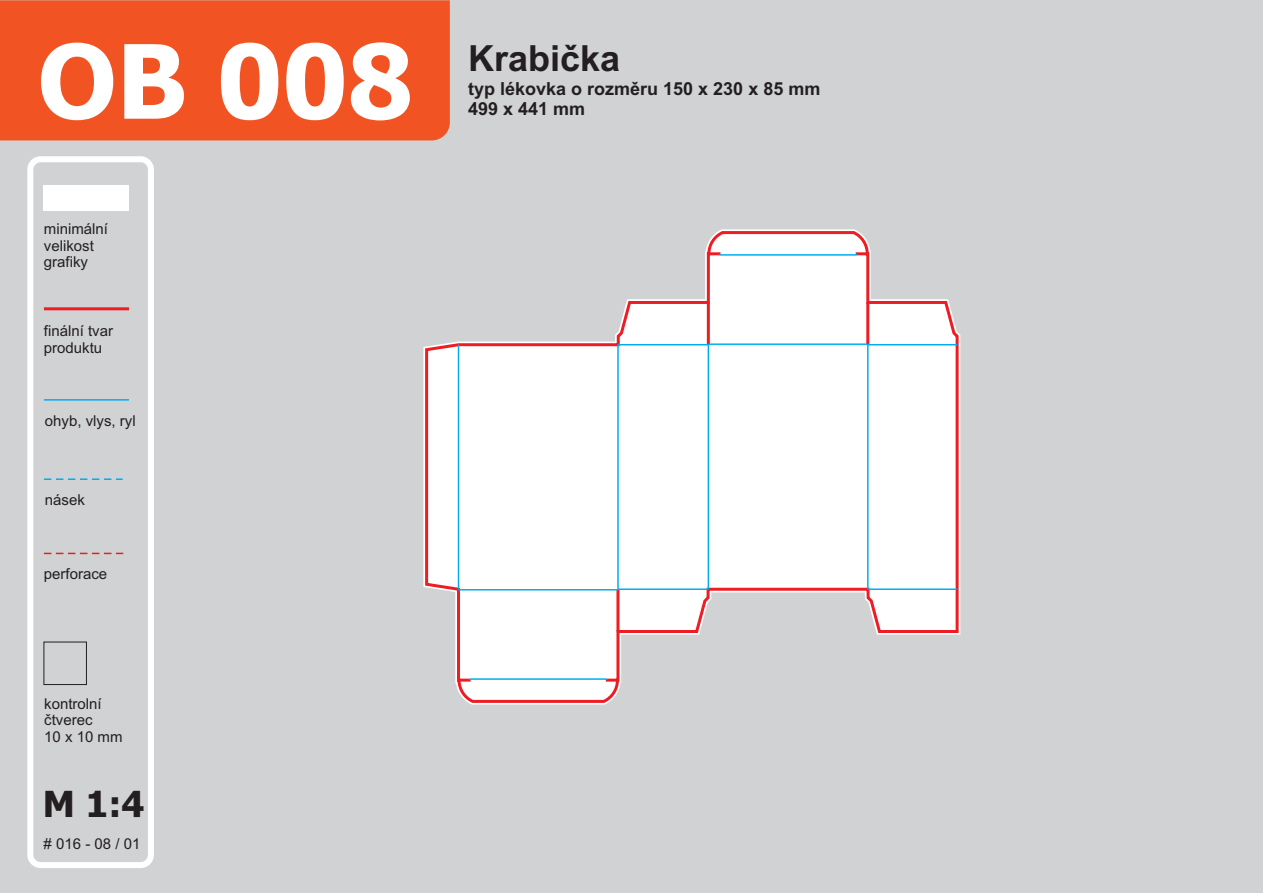
<style>
.page{position:relative;width:1263px;height:893px;background:#d1d2d4}
.page>*{position:absolute;margin:0;border:0;box-sizing:border-box;transform-origin:0 0}
.t1{font:700 102.6px "Tahoma";color:#fff}
.t2{font:700 36px "Arial";color:#231f20}
.t3{font:700 36px "Tahoma";color:#231f20}
.t4{font:700 18px "Arial";color:#231f20}
.t5{font:15px/16.8px "Arial";color:#231f20}
</style>
<div class="page">
<div style="left:0;top:0;width:450px;height:140px;background:#f15422"></div>
<div style="left:44px;top:186px;width:85px;height:25px;background:#fff"></div>
<hr style="left:44px;top:307px;width:85px;height:3px;background:#ee1d23">
<div style="left:27px;top:156px;width:127px;height:712px;border:6px solid #fff;border-radius:10px"></div>
<div style="left:44px;top:642px;width:43px;height:43px;border:1px solid #231f20"></div>
<hr style="left:44px;top:399px;width:85px;height:2px;background:#00aeef">
<svg style="left:44px;top:478px;width:79px;height:2px"></svg>
<svg style="left:44px;top:553px;width:79px;height:1px"></svg>
<svg style="left:424px;top:230px;width:536px;height:474px"></svg>
<svg style="left:604px;top:676px;width:16px;height:7px"></svg>
<svg style="left:456px;top:676px;width:16px;height:7px"></svg>
<svg style="left:854px;top:251px;width:16px;height:7px"></svg>
<svg style="left:706px;top:251px;width:16px;height:7px"></svg>
<hr style="left:707px;top:302px;width:3px;height:43px;background:#ee1d23">
<hr style="left:866px;top:302px;width:3px;height:43px;background:#ee1d23">
<hr style="left:616px;top:589px;width:3px;height:42px;background:#ee1d23">
<hr style="left:708px;top:345px;width:1px;height:244px;background:#00aeef">
<hr style="left:458px;top:345px;width:1px;height:244px;background:#00aeef">
<hr style="left:469px;top:678px;width:138px;height:2px;background:#00aeef">
<hr style="left:458px;top:589px;width:160px;height:1px;background:#00aeef">
<hr style="left:618px;top:588px;width:90px;height:2px;background:#00aeef">
<hr style="left:868px;top:588px;width:89px;height:2px;background:#00aeef">
<hr style="left:719px;top:254px;width:138px;height:2px;background:#00aeef">
<hr style="left:708px;top:343px;width:160px;height:2px;background:#00aeef">
<hr style="left:618px;top:344px;width:90px;height:1px;background:#00aeef">
<hr style="left:868px;top:344px;width:89px;height:1px;background:#00aeef">
<hr style="left:617px;top:345px;width:2px;height:244px;background:#00aeef">
<hr style="left:867px;top:345px;width:1px;height:244px;background:#00aeef">
<h1 class="t1" style="left:38px;top:40px;width:377px">OB 008</h1>
<p class="t5" style="left:44px;top:222px;width:66px">minimální velikost grafiky</p>
<p class="t5" style="left:44px;top:324px;width:71px">finální tvar produktu</p>
<p class="t5" style="left:45px;top:413px;width:92px">ohyb, vlys, ryl</p>
<p class="t5" style="left:45px;top:493px;width:42px">násek</p>
<p class="t5" style="left:44px;top:567px;width:65px">perforace</p>
<p class="t5" style="left:44px;top:696px;width:80px">kontrolní čtverec<br>10 x 10 mm</p>
<h2 class="t3" style="left:43px;top:790px;width:103px">M 1:4</h2>
<p class="t5" style="left:44px;top:837px;width:98px"># 016 - 08 / 01</p>
<h2 class="t2" style="left:468px;top:45px;width:154px">Krabička</h2>
<p class="t4" style="left:468px;top:82px;width:354px">typ lékovka o rozměru 150 x 230 x 85 mm</p>
<p class="t4" style="left:468px;top:102px;width:119px">499 x 441 mm</p>
</div>
